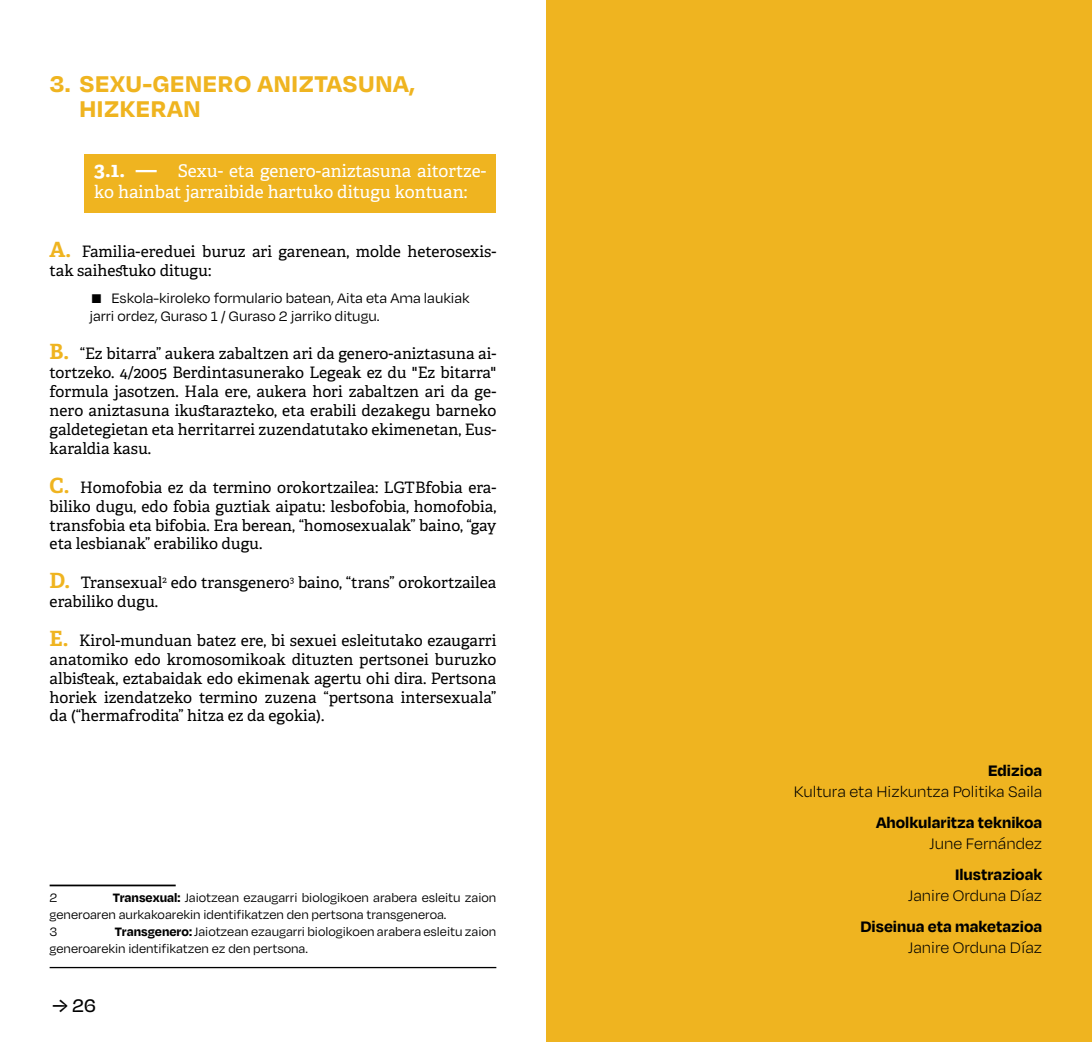
<style>
.page{position:relative;width:1092px;height:1042px;background:#fff}
.page>*{position:absolute;margin:0;border:0;box-sizing:border-box;transform-origin:0 0}
.t1{font:700 26.25px/24.5px "Degular";letter-spacing:.025em;color:#efb420}
.t2{font:500 21px "Degular";color:#000}
.t3{font:17.5px/21px "Adelle";color:#fff}
.t4{font:300 17.5px "Degular";color:#000}
.t5{font:700 17.5px "Degular";color:#000}
.t6{font:15.75px/18.9px "Adelle";color:#000;text-align:justify}
.t7{font:15.75px/17.5px "Degular";color:#000}
.t8{font:14px/16.8px "Degular";color:#000}
.s1{font-weight:700;font-size:21px}
.s2{font-weight:700;font-size:21px;color:#efb420}
.s3{font-style:italic}
.s4{font-weight:700}
</style>
<div class="page">
<hr style="left:50px;top:967px;width:446px;height:1px;background:#000">
<div style="left:84px;top:154px;width:412px;height:58px;background:#efb420"></div>
<hr style="left:50px;top:884px;width:126px;height:2px;background:#000">
<div style="left:546px;top:0;width:545px;height:1042px;background:#efb420"></div>
<h1 class="t1" style="left:79px;top:70px;width:337px;text-indent:-30px">3. SEXU-GENERO ANIZTASUNA,<br>HIZKERAN</h1>
<p class="t3" style="left:94px;top:161px;width:393px"><span class="s1">3.1. —</span> Sexu- eta genero-aniztasuna aitortze&shy;ko hainbat jarraibide hartuko ditugu kontuan:</p>
<p class="t6" style="left:50px;top:242px;width:448px"><span class="s2">A.</span> Familia-ereduei buruz ari garenean, molde heterosexis&shy;tak saihestuko ditugu:</p>
<p class="t7" style="left:89px;top:289px;width:381px"><span class="s3">⬛</span> Eskola-kiroleko formulario batean, Aita eta Ama laukiak jarri ordez, Guraso 1 / Guraso 2 jarriko ditugu.</p>
<p class="t6" style="left:50px;top:345px;width:448px"><span class="s2">B.</span> “Ez bitarra” aukera zabaltzen ari da genero-aniztasuna ai&shy;tortzeko. 4/2005 Berdintasunerako Legeak ez du "Ez bitarra" formula jasotzen. Hala ere, aukera hori zabaltzen ari da ge&shy;nero aniztasuna ikustarazteko, eta erabili dezakegu barneko galdetegietan eta herritarrei zuzendatutako ekimenetan, Eus&shy;karaldia kasu.</p>
<p class="t6" style="left:50px;top:478px;width:448px"><span class="s2">C.</span> Homofobia ez da termino orokortzailea: LGTBfobia era&shy;biliko dugu, edo fobia guztiak aipatu: lesbofobia, homofobia, transfobia eta bifobia. Era berean, “homosexualak” baino, “gay eta lesbianak” erabiliko dugu.</p>
<p class="t6" style="left:50px;top:573px;width:448px"><span class="s2">D.</span> Transexual<sup>2</sup> edo transgenero<sup>3</sup> baino, “trans” orokortzailea erabiliko dugu.</p>
<p class="t6" style="left:50px;top:631px;width:448px"><span class="s2">E.</span> Kirol-munduan batez ere, bi sexuei esleitutako ezaugarri anatomiko edo kromosomikoak dituzten pertsonei buruzko albisteak, eztabaidak edo ekimenak agertu ohi dira. Pertsona horiek izendatzeko termino zuzena “pertsona intersexuala” da (“hermafrodita” hitza ez da egokia).</p>
<p class="t8" style="left:50px;top:889px;width:448px;text-indent:63px"><span class="s4">Transexual:</span> Jaiotzean ezaugarri biologikoen arabera esleitu zaion generoaren aurkakoarekin identifikatzen den pertsona transgeneroa.<br>3</p>
<p class="t8" style="left:50px;top:889px;width:9px">2</p>
<p class="t8" style="left:50px;top:922px;width:448px;text-indent:65px"><span class="s4">Transgenero:</span> Jaiotzean ezaugarri biologikoen arabera esleitu zaion generoarekin identifikatzen ez den pertsona.</p>
<h2 class="t2" style="left:52px;top:992px;width:45px">→ 26</h2>
<p class="t5" style="left:988px;top:759px;width:56px">Edizioa</p>
<p class="t4" style="left:794px;top:781px;width:250px">Kultura eta Hizkuntza Politika Saila</p>
<p class="t5" style="left:876px;top:811px;width:168px">Aholkularitza teknikoa</p>
<p class="t4" style="left:929px;top:833px;width:114px">June Fernández</p>
<p class="t5" style="left:955px;top:863px;width:89px">Ilustrazioak</p>
<p class="t4" style="left:908px;top:885px;width:135px">Janire Orduna Díaz</p>
<p class="t5" style="left:860px;top:915px;width:183px">Diseinua eta maketazioa</p>
<p class="t4" style="left:908px;top:937px;width:135px">Janire Orduna Díaz</p>
</div>
